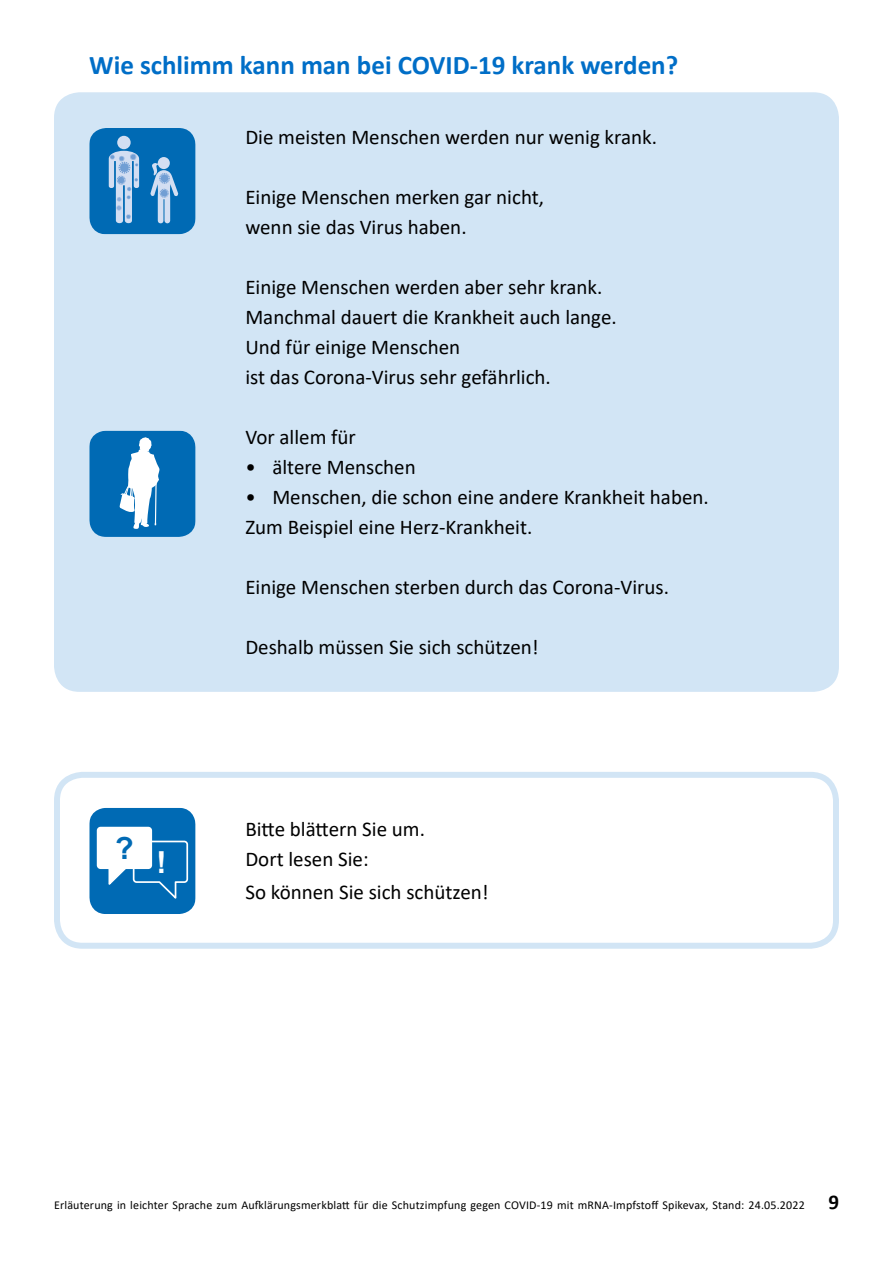
<style>
.page{position:relative;width:893px;height:1263px;background:#fff}
.page>*{position:absolute;margin:0;border:0;box-sizing:border-box;transform-origin:0 0}
.t1{font:700 30.3px "Arial";color:#fff}
.t2{font:700 30.3px "Arial";color:#006ab4}
.t3{font:700 27px "Calibri";color:#006ec7}
.Fließtext{font:21px "Calibri";color:#000}
.t4{font:12px "Calibri";letter-spacing:.015em;color:#000}
.s1{font-weight:700;font-size:21px}
</style>
<div class="page">
<div style="left:54px;top:92px;width:785px;height:600px;background:#d2e5f5;border-radius:26px"></div>
<svg style="left:89px;top:128px;width:107px;height:106px"></svg>
<svg style="left:89px;top:431px;width:107px;height:106px;background:#3287c3"></svg>
<div style="left:54px;top:772px;width:785px;height:177px;border:6px solid #006ec7;border-radius:26px"></div>
<svg style="left:89px;top:808px;width:107px;height:106px"></svg>
<h2 class="t3" style="left:89px;top:46px;width:590px">Wie schlimm kann man bei COVID-19 krank werden?</h2>
<p class="Fließtext" style="left:245px;top:122px;width:413px">Die meisten Menschen werden nur wenig krank.</p>
<p class="Fließtext" style="left:245px;top:182px;width:300px">Einige Menschen merken gar nicht,</p>
<p class="Fließtext" style="left:245px;top:212px;width:223px">wenn sie das Virus haben.</p>
<p class="Fließtext" style="left:245px;top:272px;width:358px">Einige Menschen werden aber sehr krank.</p>
<p class="Fließtext" style="left:245px;top:302px;width:373px">Manchmal dauert die Krankheit auch lange.</p>
<p class="Fließtext" style="left:245px;top:332px;width:216px">Und für einige Menschen</p>
<p class="Fließtext" style="left:245px;top:362px;width:307px">ist das Corona-Virus sehr gefährlich.</p>
<p class="Fließtext" style="left:245px;top:422px;width:112px">Vor allem für</p>
<p class="Fließtext" style="left:245px;top:452px;width:172px">• ältere Menschen</p>
<p class="Fließtext" style="left:245px;top:482px;width:465px">• Menschen, die schon eine andere Krankheit haben.</p>
<p class="Fließtext" style="left:245px;top:512px;width:288px">Zum Beispiel eine Herz-Krankheit.</p>
<p class="Fließtext" style="left:245px;top:572px;width:425px">Einige Menschen sterben durch das Corona-Virus.</p>
<p class="t2" style="left:115px;top:827px;width:20px">?</p>
<p class="t1" style="left:157px;top:840px;width:12px">!</p>
<p class="Fließtext" style="left:245px;top:632px;width:295px">Deshalb müssen Sie sich schützen!</p>
<p class="Fließtext" style="left:245px;top:814px;width:181px">Bitte blättern Sie um.</p>
<p class="Fließtext" style="left:245px;top:844px;width:125px">Dort lesen Sie:</p>
<p class="Fließtext" style="left:245px;top:877px;width:245px">So können Sie sich schützen!</p>
<p class="t4" style="left:54px;top:1197px;width:786px">Erläuterung in leichter Sprache zum Aufklärungsmerkblatt für die Schutzimpfung gegen COVID-19 mit mRNA-Impfstoff Spikevax, Stand: 24.05.2022 <span class="s1">9</span></p>
</div>
